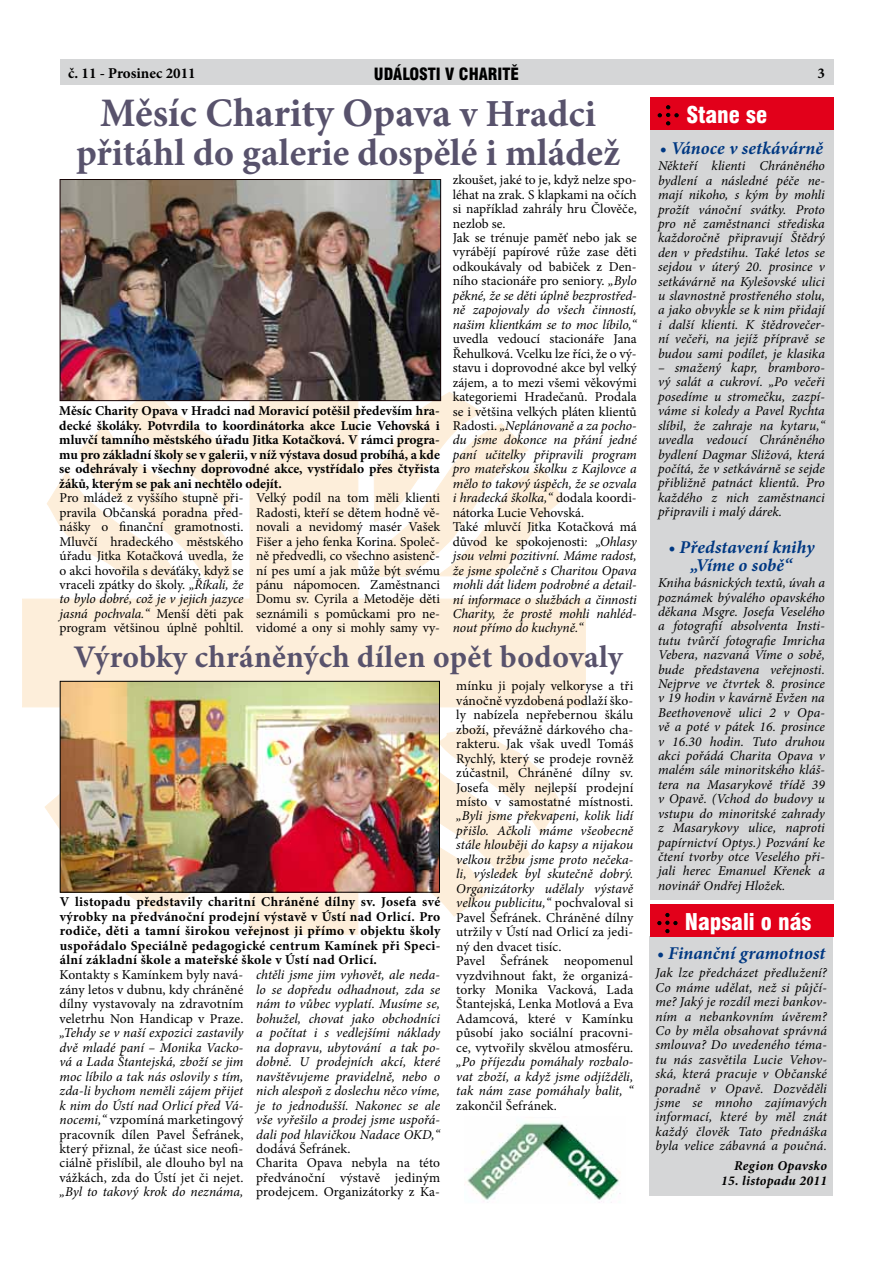
<style>
.page{position:relative;width:893px;height:1263px;background:#fff}
.page>*{position:absolute;margin:0;border:0;box-sizing:border-box;transform-origin:0 0}
.t1{font:700 40.5px "Minion Pro";color:#58526c}
.t2{font:700 38.25px "Minion Pro";letter-spacing:.005em;color:#58526c}
.t3{font:700 31.5px "Minion Pro";letter-spacing:.01em;color:#58526c}
.t4{font:900 condensed 22.5px "Swiss 721 BTCE";color:#fff}
.t5{font:italic 700 18px/18px "Minion Pro";letter-spacing:.005em;color:#003882;text-align:center}
.t6{font:900 condensed 16.5px "Swiss 721 BTCE";letter-spacing:.03em;color:#000}
.t7{font:700 15px "Minion Pro";color:#000}
.t8{font:italic 13.5px/14.4px "Minion Pro";letter-spacing:-.005em;color:#000;text-align:justify}
.t9{font:13.5px/14.4px "Minion Pro";letter-spacing:.005em;color:#000;text-align:justify}
.t10{font:700 13.5px/14.4px "Minion Pro";letter-spacing:.015em;color:#000;text-align:justify}
.t11{font:italic 700 13.5px "Minion Pro";letter-spacing:.02em;color:#000}
.s1{font-size:38.25px}
.s2{font-style:italic}
.s3{font-style:normal}
</style>
<div class="page">
<svg style="left:22px;top:371px;width:564px;height:564px"></svg>
<div style="left:649px;top:108px;width:184px;height:792px;background:#d5d6d7"></div>
<div style="left:649px;top:97px;width:184px;height:32px;background:#e2001a"></div>
<svg style="left:658px;top:105px;width:21px;height:20px"></svg>
<div style="left:60px;top:60px;width:773px;height:25px;background:#d5d6d7"></div>
<div style="left:649px;top:936px;width:184px;height:259px;background:#d5d6d7"></div>
<div style="left:649px;top:905px;width:184px;height:32px;background:#e2001a"></div>
<svg style="left:657px;top:913px;width:20px;height:20px"></svg>
<img style="left:62px;top:683px;width:376px;height:207px">
<div style="left:60px;top:681px;width:380px;height:211px;border:1px solid #000"></div>
<img style="left:62px;top:181px;width:377px;height:218px">
<div style="left:60px;top:179px;width:381px;height:222px;border:1px solid #160405"></div>
<img style="left:464px;top:1122px;width:157px;height:81px">
<p class="t7" style="left:68px;top:62px;width:129px">č. 11 - Prosinec 2011</p>
<p class="t6" style="left:374px;top:63px;width:147px">události v charitě</p>
<p class="t7" style="left:817px;top:62px;width:9px">3</p>
<h1 class="t1" style="left:100px;top:84px;width:497px">Měsíc Charity Opava <span class="s1">v Hradci</span></h1>
<h2 class="t2" style="left:76px;top:126px;width:546px">přitáhl do galerie dospělé i mládež</h2>
<h3 class="t4" style="left:686px;top:99px;width:82px">Stane se</h3>
<h3 class="t5" style="left:660px;top:139px;width:165px">• Vánoce v setkávárně</h3>
<p class="t8" style="left:658px;top:159px;width:168px">Někteří klienti Chráněného bydlení a následné péče ne&shy;mají nikoho, s kým by mohli prožít vánoční svátky. Proto pro ně zaměstnanci střediska každoročně připravují Štědrý den v předstihu. Také letos se sejdou v úterý 20. prosince v setkávárně na Kylešovské ulici u slavnostně prostřeného stolu, a jako obvykle se k nim přidají i další klienti. K štědrovečer&shy;ní večeři, na jejíž přípravě se budou sami podílet, je klasika</p>
<p class="t8" style="left:658px;top:360px;width:168px">– smažený kapr, bramboro&shy;vý salát a cukroví. „Po večeři posedíme u stromečku, zazpí&shy;váme si koledy a Pavel Rychta slíbil, že zahraje na kytaru,“ uvedla vedoucí Chráněného bydlení Dagmar Sližová, která počítá, že v setkávárně se sejde přibližně patnáct klientů. Pro každého z nich zaměstnanci připravili i malý dárek.</p>
<h3 class="t5" style="left:668px;top:538px;width:148px">• Představení knihy „Víme o sobě“</h3>
<p class="t8" style="left:658px;top:576px;width:168px">Kniha básnických textů, úvah a poznámek bývalého opavského děkana Msgre. Josefa Veselého a fotografií absolventa Insti&shy;tutu tvůrčí fotografie Imricha Vebera, nazvaná Víme o sobě, bude představena veřejnosti.<br>Nejprve ve čtvrtek 8. prosince v 19 hodin v kavárně Evžen na Beethovenově ulici 2 v Opa&shy;vě a poté v pátek 16. prosince v 16.30 hodin. Tuto druhou akci pořádá Charita Opava v malém sále minoritského kláš&shy;tera na Masarykově třídě 39 v Opavě. (Vchod do budovy u vstupu do minoritské zahrady z Masarykovy ulice, naproti papírnictví Optys.) Pozvání ke čtení tvorby otce Veselého při&shy;jali herec Emanuel Křenek a novinář Ondřej Hložek.</p>
<p class="t9" style="left:453px;top:173px;width:185px;text-align:left">zkoušet, jaké to je, když nelze spo&shy;léhat na zrak. S klapkami na očích si například zahrály hru Člověče, nezlob se.<br>Jak se trénuje paměť nebo jak se vyrábějí papírové růže zase děti odkoukávaly od babiček z Den&shy;ního stacionáře pro seniory. <span class="s2">„Bylo pěkné, že se děti úplně bezprostřed&shy;ně zapojovaly do všech činností, našim klientkám se to moc líbilo,“</span></p>
<p class="t8" style="left:453px;top:332px;width:185px;text-align:left"><span class="s3">uvedla vedoucí stacionáře Jana<br>Řehulková. Vcelku lze říci, že o vý&shy;stavu i doprovodné akce byl velký zájem, a to mezi všemi věkovými kategoriemi Hradečanů. Prodala se i většina velkých pláten klientů<br>Radosti.</span> „Neplánovaně a za pocho&shy;du jsme dokonce na přání jedné paní učitelky připravili program pro mateřskou školku z Kajlovce a mělo to takový úspěch, že se ozvala i hradecká školka,“ <span class="s3">dodala koordi&shy;nátorka Lucie Vehovská.<br>Také mluvčí Jitka Kotačková má důvod ke spokojenosti:</span> „Ohlasy jsou velmi pozitivní. Máme radost, že jsme společně s Charitou Opava mohli dát lidem podrobné a detail&shy;ní informace o službách a činnosti<br>Charity, že prostě mohli nahléd&shy;nout přímo do kuchyně.“</p>
<p class="t10" style="left:59px;top:404px;width:382px">Měsíc Charity Opava v Hradci nad Moravicí potěšil především hra&shy;decké školáky. Potvrdila to koordinátorka akce Lucie Vehovská i mluvčí tamního městského úřadu Jitka Kotačková. V rámci progra&shy;mu pro základní školy se v galerii, v níž výstava dosud probíhá, a kde se odehrávaly i všechny doprovodné akce, vystřídalo přes čtyřista žáků, kterým se pak ani nechtělo odejít.</p>
<p class="t9" style="left:60px;top:491px;width:185px">Pro mládež z vyššího stupně při&shy;pravila Občanská poradna před&shy;nášky o finanční gramotnosti.<br>Mluvčí hradeckého městského úřadu Jitka Kotačková uvedla, že o akci hovořila s deváťáky, když se vraceli zpátky do školy. <span class="s2">„Říkali, že to bylo dobré, což je v jejich jazyce jasná pochvala.“</span> Menší děti pak program většinou úplně pohltil.</p>
<h3 class="t3" style="left:73px;top:634px;width:551px">Výrobky chráněných dílen opět bodovaly</h3>
<p class="t9" style="left:256px;top:491px;width:185px">Velký podíl na tom měli klienti Radosti, kteří se dětem hodně vě&shy;novali a nevidomý masér Vašek Fišer a jeho fenka Korina. Společ&shy;ně předvedli, co všechno asistenč&shy;ní pes umí a jak může být svému pánu nápomocen. Zaměstnanci Domu sv. Cyrila a Metoděje děti seznámili s pomůckami pro ne&shy;vidomé a ony si mohly samy vy-</p>
<p class="t9" style="left:456px;top:679px;width:179px">mínku ji pojaly velkoryse a tři vánočně vyzdobená podlaží ško&shy;ly nabízela nepřebernou škálu zboží, převážně dárkového cha&shy;rakteru. Jak však uvedl Tomáš Rychlý, který se prodeje rovněž zúčastnil, Chráněné dílny sv.<br>Josefa měly nejlepší prodejní místo v samostatné místnosti.</p>
<p class="t9" style="left:456px;top:809px;width:178px;text-align:left"><span class="s2">„Byli jsme překvapeni, kolik lidí přišlo. Ačkoli máme všeobecně stále hlouběji do kapsy a nijakou velkou tržbu jsme proto nečeka&shy;li, výsledek byl skutečně dobrý.<br>Organizátorky udělaly výstavě velkou publicitu,“</span> pochvaloval si<br>Pavel Šefránek. Chráněné dílny utržily v Ústí nad Orlicí za jedi&shy;ný den dvacet tisíc.<br>Pavel Šefránek neopomenul vyzdvihnout fakt, že organizá&shy;torky Monika Vacková, Lada<br>Štantejská, Lenka Motlová a Eva<br>Adamcová, které v Kamínku působí jako sociální pracovni&shy;ce, vytvořily skvělou atmosféru.</p>
<p class="t8" style="left:456px;top:1055px;width:178px">„Po příjezdu pomáhaly rozbalo&shy;vat zboží, a když jsme odjížděli, tak nám zase pomáhaly balit, “</p>
<p class="t9" style="left:456px;top:1098px;width:102px">zakončil Šefránek.</p>
<p class="t10" style="left:60px;top:895px;width:382px">V listopadu představily charitní Chráněné dílny sv. Josefa své výrobky na předvánoční prodejní výstavě v Ústí nad Orlicí. Pro rodiče, děti a tamní širokou veřejnost ji přímo v objektu školy uspořádalo Speciálně pedagogické centrum Kamínek při Speci&shy;ální základní škole a mateřské škole v Ústí nad Orlicí.</p>
<h3 class="t4" style="left:685px;top:907px;width:128px">Napsali o nás</h3>
<h3 class="t5" style="left:657px;top:944px;width:170px">• Finanční gramotnost</h3>
<p class="t8" style="left:655px;top:966px;width:173px">Jak lze předcházet předlužení?<br>Co máme udělat, než si půjčí&shy;me? Jaký je rozdíl mezi bankov&shy;ním a nebankovním úvěrem?<br>Co by měla obsahovat správná smlouva? Do uvedeného téma&shy;tu nás zasvětila Lucie Vehov&shy;ská, která pracuje v Občanské poradně v Opavě. Dozvěděli jsme se mnoho zajímavých informací, které by měl znát každý člověk Tato přednáška byla velice zábavná a poučná.</p>
<p class="t9" style="left:60px;top:968px;width:185px">Kontakty s Kamínkem byly navá&shy;zány letos v dubnu, kdy chráněné dílny vystavovaly na zdravotním veletrhu Non Handicap v Praze.</p>
<p class="t8" style="left:60px;top:1026px;width:185px">„Tehdy se v naší expozici zastavily dvě mladé paní – Monika Vacko&shy;vá a Lada Štantejská, zboží se jim moc líbilo a tak nás oslovily s tím, zda-li bychom neměli zájem přijet k nim do Ústí nad Orlicí před Vá&shy;nocemi,“ <span class="s3">vzpomíná marketingový pracovník dílen Pavel Šefránek, který přiznal, že účast sice neofi&shy;ciálně přislíbil, ale dlouho byl na vážkách, zda do Ústí jet či nejet.</span></p>
<p class="t8" style="left:60px;top:1185px;width:185px">„Byl to takový krok do neznáma,</p>
<p class="t8" style="left:256px;top:968px;width:185px">chtěli jsme jim vyhovět, ale neda&shy;lo se dopředu odhadnout, zda se nám to vůbec vyplatí. Musíme se, bohužel, chovat jako obchodníci a počítat i s vedlejšími náklady na dopravu, ubytování a tak po&shy;dobně. U prodejních akcí, které navštěvujeme pravidelně, nebo o nich alespoň z doslechu něco víme, je to jednodušší. Nakonec se ale vše vyřešilo a prodej jsme uspořá&shy;dali pod hlavičkou Nadace OKD,“</p>
<p class="t9" style="left:256px;top:1141px;width:185px;text-align:left">dodává Šefránek.<br>Charita Opava nebyla na této předvánoční výstavě jediným prodejcem. Organizátorky z Ka-</p>
<p class="t11" style="left:734px;top:1156px;width:94px">Region Opavsko</p>
<p class="t11" style="left:721px;top:1171px;width:107px">15. listopadu 2011</p>
</div>
